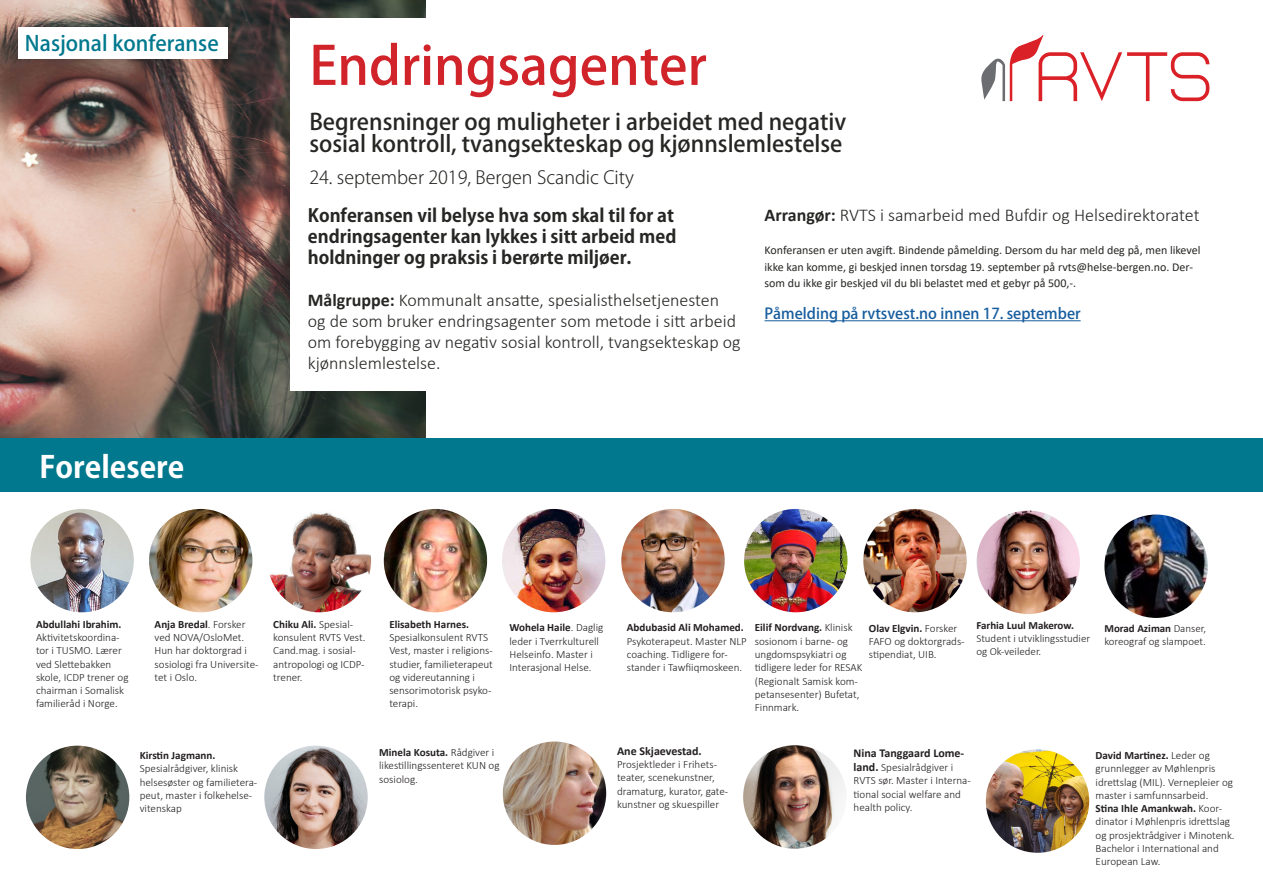
<style>
.page{position:relative;width:1263px;height:893px;background:#fff}
.page>*{position:absolute;margin:0;border:0;box-sizing:border-box;transform-origin:0 0}
.t1{font:500 52.5px "Koz Go Pr 6 N";color:#d1232a}
.t2{font:700 30px "Koz Go Pr 6 N";color:#fff}
.t3{font:500 22.5px "Koz Go Pr 6 N";color:#262624}
.t4{font:500 21px "Koz Go Pr 6 N";color:#01788e}
.t5{font:300 18px/21px "Calibri";color:#262624}
.t6{font:700 18px/21px "Koz Go Pr 6 N";color:#262624}
.t7{font:300 18px "Koz Go Pr 6 N";color:#262624}
.t8{font:500 15px "Koz Go Pr 6 N";color:#175d9e}
.t9{font:12px/16.5px "Calibri";color:#262624}
.t10{font:700 12px "Calibri";color:#231f20}
.t11{font:300 11.1px/13.4px "Calibri";color:#231f20}
.t12{font:700 11.1px "Calibri";color:#231f20}
.t13{font:300 10.95px/13.2px "Calibri";color:#231f20}
.t14{font:700 10.95px "Calibri";color:#231f20}
.s1{font-weight:700}
.s2{font-weight:300}
.s3{font-weight:700;font-size:12px}
</style>
<div class="page">
<img style="left:0;top:0;width:425px;height:438px">
<div style="left:291px;top:18px;width:584px;height:373px;background:#fff"></div>
<svg style="left:981px;top:35px;width:228px;height:66px"></svg>
<hr style="left:764px;top:320px;width:317px;height:1px;background:#175d9e">
<div style="left:18px;top:27px;width:210px;height:32px;background:#fff"></div>
<div style="left:0;top:438px;width:1263px;height:53px;background:#01788e"></div>
<img style="left:384px;top:509px;width:103px;height:103px;border-radius:51px">
<img style="left:149px;top:509px;width:103px;height:103px;border-radius:52px">
<img style="left:986px;top:749px;width:103px;height:104px;border-radius:52px">
<img style="left:30px;top:509px;width:104px;height:103px;border-radius:52px">
<img style="left:744px;top:509px;width:103px;height:103px;border-radius:52px">
<img style="left:863px;top:509px;width:104px;height:103px;border-radius:52px">
<img style="left:976px;top:511px;width:104px;height:103px;border-radius:52px">
<img style="left:26px;top:746px;width:103px;height:103px;border-radius:52px">
<img style="left:264px;top:746px;width:104px;height:103px;border-radius:52px">
<img style="left:743px;top:745px;width:103px;height:104px;border-radius:52px">
<img style="left:1104px;top:514px;width:104px;height:104px;border-radius:52px">
<img style="left:503px;top:741px;width:103px;height:104px;border-radius:52px">
<img style="left:621px;top:509px;width:104px;height:103px;border-radius:52px">
<img style="left:502px;top:509px;width:103px;height:103px;border-radius:52px">
<img style="left:268px;top:509px;width:103px;height:103px;border-radius:52px">
<p class="t4" style="left:25px;top:32px;width:195px">Nasjonal konferanse</p>
<p class="t2" style="left:39px;top:450px;width:146px">Forelesere</p>
<p class="t1" style="left:309px;top:36px;width:399px">Endringsagenter</p>
<p class="t3" style="left:309px;top:109px;width:538px">Begrensninger og muligheter i arbeidet med negativ</p>
<p class="t3" style="left:309px;top:131px;width:535px">sosial kontroll, tvangsekteskap og kjønnslemlestelse</p>
<p class="t7" style="left:309px;top:167px;width:326px">24. september 2019, Bergen Scandic City</p>
<p class="t6" style="left:308px;top:205px;width:370px">Konferansen vil belyse hva som skal til for at endringsagenter kan lykkes i sitt arbeid med holdninger og praksis i berørte miljøer.</p>
<p class="t5" style="left:308px;top:289px;width:434px"><span class="s1">Målgruppe:</span> Kommunalt ansatte, spesialisthelsetjenesten og de som bruker endringsagenter som metode i sitt arbeid om forebygging av negativ sosial kontroll, tvangsekteskap og kjønnslemlestelse.</p>
<p class="t5" style="left:764px;top:204px;width:437px"><span class="s1">Arrangør:</span> RVTS i samarbeid med Bufdir og Helsedirektoratet</p>
<p class="t9" style="left:764px;top:242px;width:437px">Konferansen er uten avgift. Bindende påmelding. Dersom du har meld deg på, men likevel ikke kan komme, gi beskjed innen torsdag 19. september på rvts@helse-bergen.no. Der&shy;som du ikke gir beskjed vil du bli belastet med et gebyr på 500,-.</p>
<p class="t8" style="left:764px;top:305px;width:318px">Påmelding på rvtsvest.no innen 17. september</p>
<p class="t11" style="left:36px;top:617px;width:94px"><span class="s1">Abdullahi Ibrahim.<br></span>Aktivitetskoordina&shy;tor i TUSMO. Lærer ved Slettebakken skole, ICDP trener og chairman i Somalisk familieråd i Norge.</p>
<p class="t11" style="left:155px;top:617px;width:105px"><span class="s1">Anja Bredal</span>. Forsker ved NOVA/OsloMet.<br>Hun har doktorgrad i sosiologi fra Universite&shy;tet i Oslo.</p>
<p class="t11" style="left:627px;top:621px;width:121px"><span class="s1">Abdubasid Ali Mohamed.<br></span>Psykoterapeut. Master NLP coaching. Tidligere for&shy;stander i Tawfiiqmoskeen.</p>
<p class="t10" style="left:617px;top:742px;width:86px">Ane Skjaevestad.</p>
<p class="t11" style="left:617px;top:757px;width:113px">Prosjektleder i Frihets&shy;teater, scenekunstner, dramaturg, kurator, gate&shy;kunstner og skuespiller</p>
<p class="t11" style="left:273px;top:617px;width:94px"><span class="s1">Chiku Ali.</span> Spesial&shy;konsulent RVTS Vest.<br>Cand.mag. i sosial&shy;antropologi og ICDP&shy;trener.</p>
<p class="t11" style="left:509px;top:621px;width:95px"><span class="s1">Wohela Haile</span>. Daglig leder i Tverrkulturell<br>Helseinfo. Master i<br>Interasjonal Helse.</p>
<p class="t11" style="left:755px;top:621px;width:109px"><span class="s1">Eilif Nordvang.</span> Klinisk sosionom i barne- og ungdomspsykiatri og tidligere leder for RESAK (Regionalt Samisk kom&shy;petansesenter) Bufetat,<br>Finnmark.</p>
<p class="t11" style="left:869px;top:621px;width:97px"><span class="s1">Olav Elgvin.</span> Forsker<br>FAFO og doktorgrads&shy;stipendiat, UIB.</p>
<p class="t11" style="left:389px;top:617px;width:105px"><span class="s1">Elisabeth Harnes.<br></span>Spesialkonsulent RVTS<br>Vest, master i religions&shy;studier, familieterapeut og videreutanning i sensorimotorisk psyko&shy;terapi.</p>
<p class="t13" style="left:976px;top:619px;width:115px"><span class="s1">Farhia Luul Makerow.<br></span>Student i utviklingsstudier og Ok-veileder.</p>
<p class="t14" style="left:1104px;top:620px;width:103px">Morad Aziman <span class="s2">Danser,</span></p>
<p class="t13" style="left:1104px;top:634px;width:103px">koreograf og slampoet.</p>
<p class="t11" style="left:379px;top:746px;width:122px"><span class="s1">Minela Kosuta.</span> Rådgiver i likestillingssenteret KUN og sosiolog.</p>
<p class="t10" style="left:853px;top:744px;width:112px">Nina Tanggaard Lome-</p>
<p class="t11" style="left:853px;top:761px;width:119px"><span class="s3">land.</span> Spesialrådgiver i<br>RVTS sør. Master i Interna&shy;tional social welfare and health policy.</p>
<p class="t11" style="left:1095px;top:748px;width:139px"><span class="s1">David Martinez.</span> Leder og grunnlegger av Møhlenpris idrettslag (MIL). Vernepleier og master i samfunnsarbeid.</p>
<p class="t11" style="left:1095px;top:802px;width:140px"><span class="s1">Stina Ihle Amankwah.</span> Koor&shy;dinator i Møhlenpris idrettslag og prosjektrådgiver i Minotenk.<br>Bachelor i International and<br>European Law.</p>
<p class="t12" style="left:140px;top:747px;width:77px">Kirstin Jagmann.</p>
<p class="t11" style="left:140px;top:762px;width:119px">Spesialrådgiver, klinisk helsesøster og familietera&shy;peut, master i folkehelse&shy;vitenskap</p>
</div>
